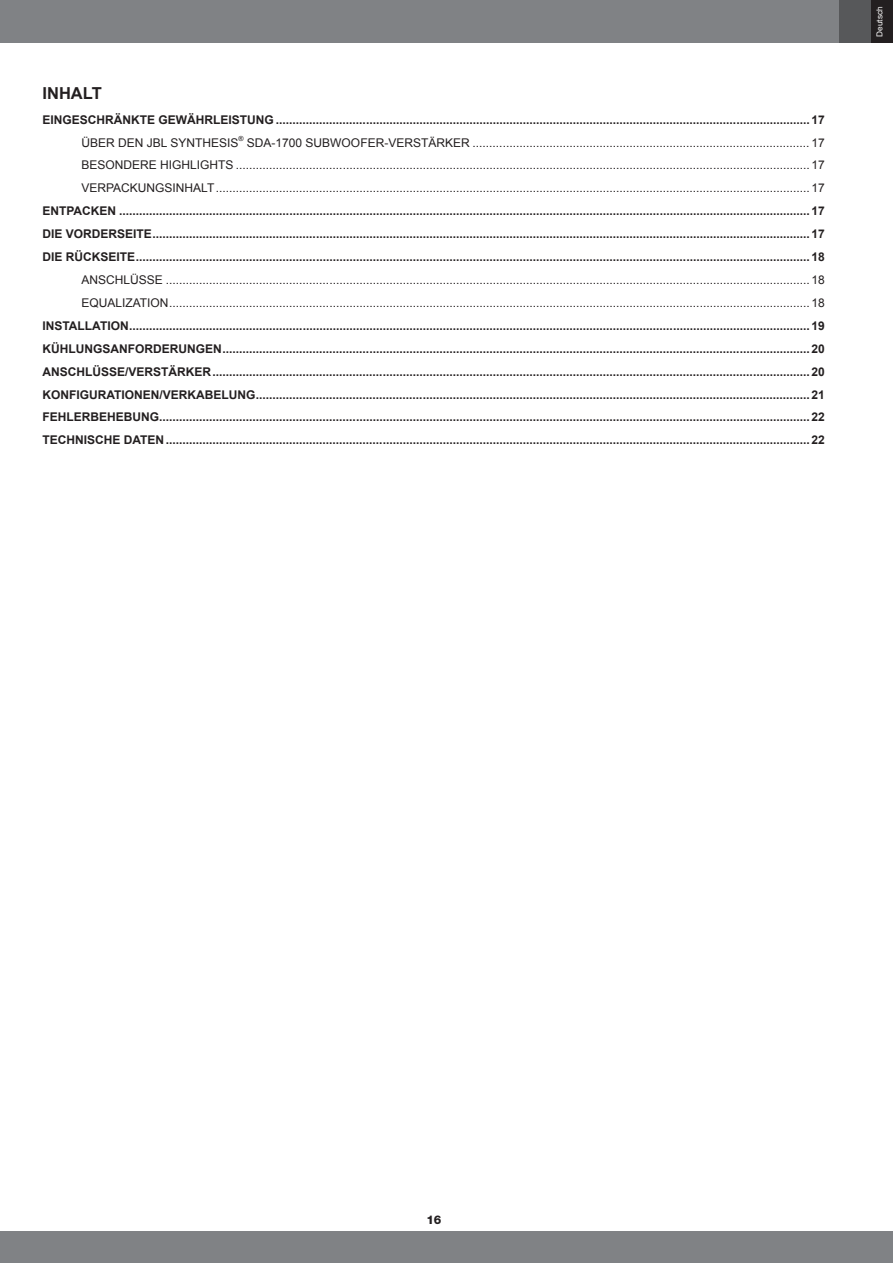
<style>
.page{position:relative;width:893px;height:1263px;background:#fff}
.page>*{position:absolute;margin:0;border:0;box-sizing:border-box;transform-origin:0 0}
.t1{font:700 16.5px "Arial";color:#231f20}
.t2{font:700 12px/23px "Arial";color:#231f20;text-align:justify}
.t3{font:12px/23px "Arial";color:#231f20;text-align:justify}
.t4{font:800 12px "Helvetica Neue LT Pro";color:#231f20}
.t5{font:8.25px "Helvetica Neue LT Pro";color:#fff}
.t6{font:7.05px "Arial";color:#231f20}
</style>
<div class="page">
<div style="left:0;top:1231px;width:893px;height:32px;background:#808285"></div>
<div style="left:0;top:0;width:839px;height:43px;background:#808285"></div>
<div style="left:839px;top:0;width:54px;height:43px;background:#57585a"></div>
<div style="left:871px;top:0;width:22px;height:43px;background:#231f20"></div>
<h1 class="t1" style="left:43px;top:82px;width:29px">Inhal</h1>
<h1 class="t1" style="left:92px;top:82px;width:12px">t</h1>
<p class="t2" style="left:43px;top:108px;width:784px">EINGESCHRÄNKTE GEWÄHRLEISTUNG ................................................................................................................................................................ 17</p>
<p class="t3" style="left:82px;top:131px;width:158px">ÜBER DEN JBL SYNTHESIS</p>
<p class="t6" style="left:238px;top:134px;width:7px">®</p>
<p class="t3" style="left:82px;top:131px;width:745px;text-indent:165px">SDA-1700 SUBWOOFER-VERSTÄRKER ..................................................................................................... 17<br>BESONDERE HIGHLIGHTS ............................................................................................................................................................................ 17<br>VERPACKUNGSINHALT.................................................................................................................................................................................. 17</p>
<p class="t2" style="left:42px;top:200px;width:784px;text-indent:24px">PACKEN ............................................................................................................................................................................................................... 17<br>DIE VORDERSEITE ..................................................................................................................................................................................................... 17<br>DIE RÜCKSEITE .......................................................................................................................................................................................................... 18</p>
<p class="t3" style="left:81px;top:268px;width:745px">ANSCHLÜSSE ................................................................................................................................................................................................. 18<br>EQUALIZATION................................................................................................................................................................................................ 18</p>
<p class="t2" style="left:42px;top:314px;width:12px">INST</p>
<p class="t2" style="left:42px;top:200px;width:9px">ENT</p>
<p class="t2" style="left:42px;top:314px;width:784px;text-indent:26px">ALLATION ............................................................................................................................................................................................................ 19<br>KÜHLUNGSANFORDERUNGEN ................................................................................................................................................................................ 20<br>ANSCHLÜSSE</p>
<p class="t2" style="left:42px;top:360px;width:784px;text-indent:83px">/VERSTÄRKER................................................................................................................................................................................... 20<br>KONFIGURATIONEN</p>
<p class="t2" style="left:42px;top:383px;width:784px;text-indent:117px">/VERKABELUNG...................................................................................................................................................................... 21<br>FEHLERBEHEBUNG................................................................................................................................................................................................... 22<br>TECHNISCHE DATEN</p>
<p class="t2" style="left:166px;top:429px;width:661px">................................................................................................................................................................................................. 22</p>
<p class="t5" style="left:874px;top:37px;width:32px;rotate:-90deg">Deutsch</p>
<p class="t4" style="left:426px;top:1212px;width:17px">16</p>
</div>
